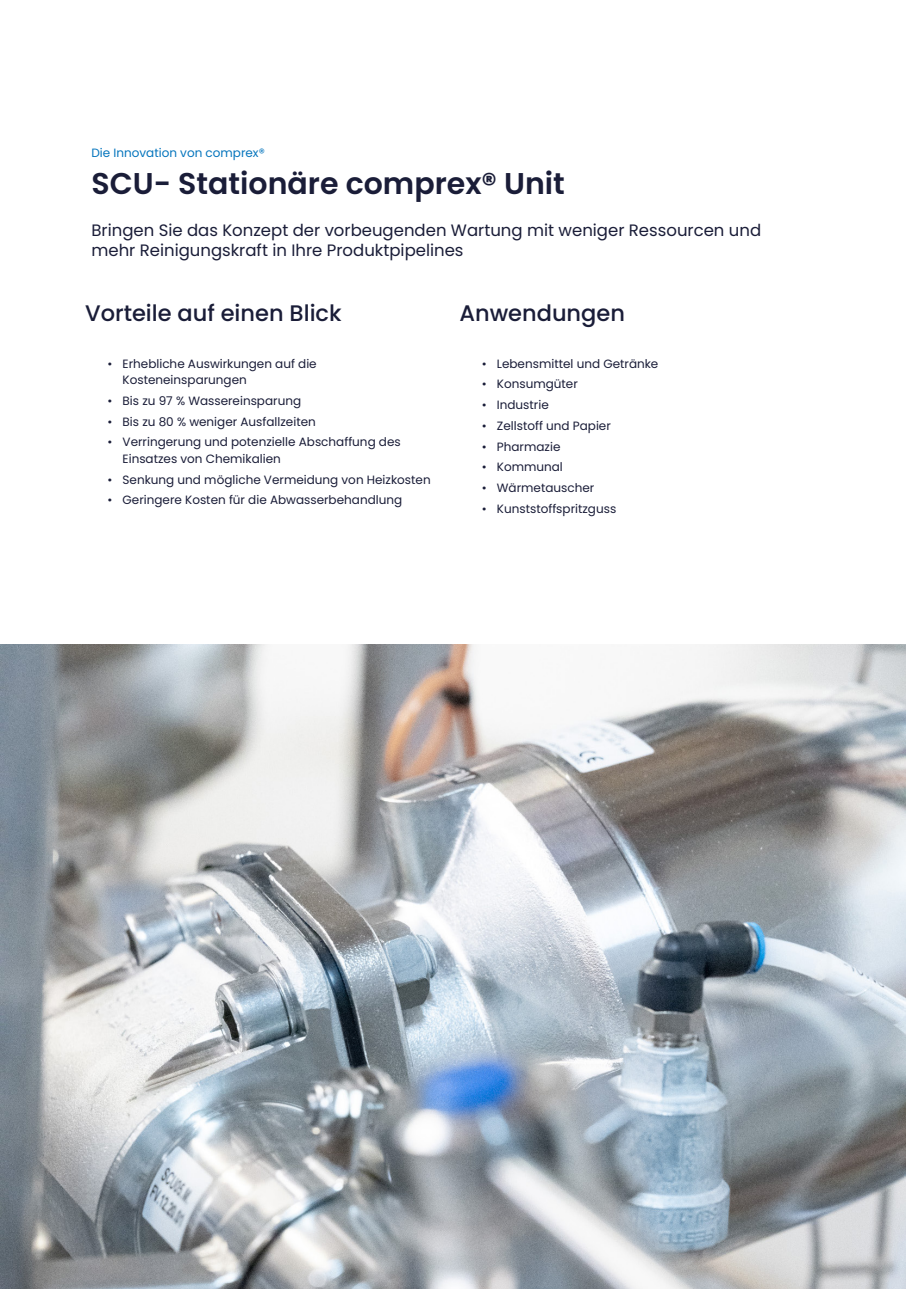
<style>
.page{position:relative;width:906px;height:1289px;background:#fff}
.page>*{position:absolute;margin:0;border:0;box-sizing:border-box;transform-origin:0 0}
.t1{font:600 30px "Poppins";color:#1a1d38}
.t2{font:500 22.5px "Poppins";color:#1a1d38}
.t3{font:16.5px/19.8px "Poppins";color:#1a1d38}
.t4{font:12px/16.5px "Poppins";color:#1a1d38}
.t5{font:12px "Poppins";color:#0575bd}
</style>
<div class="page">
<img style="left:0;top:644px;width:906px;height:644px">
<p class="t5" style="left:91px;top:146px;width:175px">Die Innovation von comprex®</p>
<h1 class="t1" style="left:91px;top:170px;width:475px">SCU- Stationäre comprex® Unit</h1>
<h3 class="t3" style="left:91px;top:220px;width:671px">Bringen Sie das Konzept der vorbeugenden Wartung mit weniger Ressourcen und mehr Reinigungskraft in Ihre Produktpipelines</h3>
<h2 class="t2" style="left:85px;top:299px;width:258px">Vorteile auf einen Blick</h2>
<h2 class="t2" style="left:459px;top:299px;width:167px">Anwendungen</h2>
<p class="t4" style="left:482px;top:355px;width:178px">• Lebensmittel und Getränke</p>
<p class="t4" style="left:482px;top:376px;width:97px">• Konsumgüter</p>
<p class="t4" style="left:482px;top:397px;width:68px">• Industrie</p>
<p class="t4" style="left:482px;top:417px;width:130px">• Zellstoff und Papier</p>
<p class="t4" style="left:482px;top:438px;width:80px">• Pharmazie</p>
<p class="t4" style="left:482px;top:459px;width:83px">• Kommunal</p>
<p class="t4" style="left:482px;top:480px;width:114px">• Wärmetauscher</p>
<p class="t4" style="left:482px;top:500px;width:136px">• Kunststoffspritzguss</p>
<p class="t4" style="left:123px;top:355px;width:196px;text-indent:-15px">• Erhebliche Auswirkungen auf die<br>Kosteneinsparungen</p>
<p class="t4" style="left:108px;top:392px;width:195px">• Bis zu 97 % Wassereinsparung</p>
<p class="t4" style="left:108px;top:413px;width:210px">• Bis zu 80 % weniger Ausfallzeiten</p>
<p class="t4" style="left:123px;top:434px;width:280px;text-indent:-15px">• Verringerung und potenzielle Abschaffung des<br>Einsatzes von Chemikalien</p>
<p class="t4" style="left:108px;top:471px;width:324px">• Senkung und mögliche Vermeidung von Heizkosten</p>
<p class="t4" style="left:108px;top:492px;width:296px">• Geringere Kosten für die Abwasserbehandlung</p>
</div>
